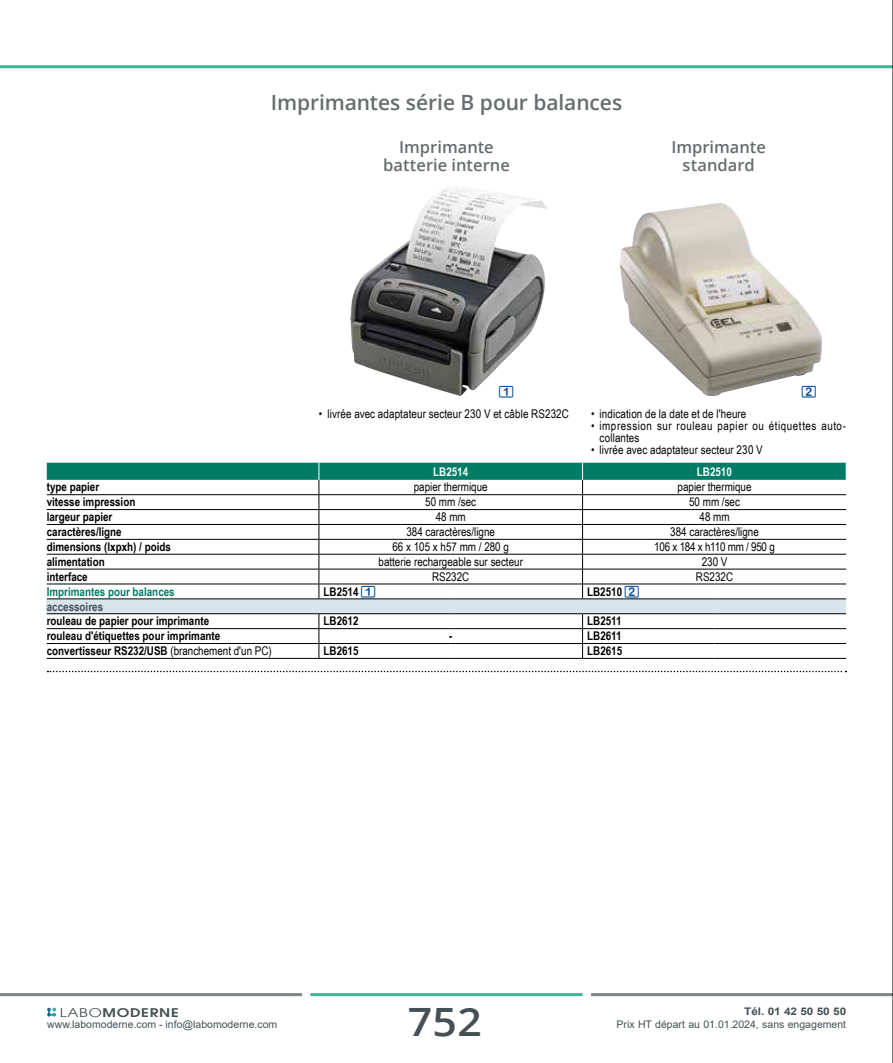
<style>
.page{position:relative;width:893px;height:1063px;background:#fff}
.page>*{position:absolute;margin:0;border:0;box-sizing:border-box;transform-origin:0 0}
.t1{font:600 39px "Open Sans";color:#445055;scale:1.1 1}
.t2{font:600 21px "Open Sans";letter-spacing:-.005em;color:#676c6e}
.t3{font:600 16.5px/18px "Open Sans";color:#676c6e;text-align:center}
.t4{font:12px "Arial Narrow";color:#000}
.t5{font:700 12px "Arial Narrow";color:#000}
.t6{font:12px/12px "Arial Narrow";letter-spacing:.045em;color:#000}
.t7{font:700 12px "Arial Narrow";color:#007c66}
.t8{font:12px "Arial Narrow";letter-spacing:-.02em;color:#000}
.t9{font:700 12px "Arial Narrow";color:#fff}
.t10{font:700 12px "Arial Narrow";color:#445055}
.t11{font:600 12px "Avant Garde";letter-spacing:.05em;color:#445055;scale:1.25 1}
.t12{font:12px "repere";color:#00489a}
.t13{font:10.5px "Arial";color:#445055}
.t14{font:700 10.5px "Arial";color:#445055;scale:1.12 1}
.s1{font-family:"repere";font-weight:400;color:#00489a}
.s2{font-weight:400}
</style>
<div class="page">
<img style="left:620px;top:203px;width:202px;height:193px">
<div style="left:47px;top:599px;width:799px;height:15px;background:#d9e5ec"></div>
<hr style="left:47px;top:628px;width:272px;height:1px;background:#000">
<hr style="left:319px;top:628px;width:132px;height:1px;background:#000">
<hr style="left:451px;top:628px;width:132px;height:1px;background:#000">
<hr style="left:583px;top:628px;width:131px;height:1px;background:#000">
<hr style="left:714px;top:628px;width:132px;height:1px;background:#000">
<hr style="left:47px;top:643px;width:272px;height:1px;background:#000">
<hr style="left:319px;top:643px;width:132px;height:1px;background:#000">
<svg style="left:319px;top:614px;width:1px;height:44px"></svg>
<hr style="left:451px;top:643px;width:132px;height:1px;background:#000">
<hr style="left:583px;top:643px;width:131px;height:1px;background:#000">
<svg style="left:582px;top:614px;width:1px;height:44px"></svg>
<hr style="left:714px;top:643px;width:132px;height:1px;background:#000">
<hr style="left:47px;top:658px;width:272px;height:1px;background:#000">
<hr style="left:319px;top:658px;width:132px;height:1px;background:#000">
<hr style="left:451px;top:658px;width:132px;height:1px;background:#000">
<hr style="left:583px;top:658px;width:131px;height:1px;background:#000">
<hr style="left:714px;top:658px;width:132px;height:1px;background:#000">
<svg style="left:47px;top:463px;width:800px;height:135px"></svg>
<hr style="left:47px;top:598px;width:272px;height:1px;background:#000">
<hr style="left:319px;top:598px;width:132px;height:1px;background:#000">
<hr style="left:451px;top:598px;width:132px;height:1px;background:#000">
<hr style="left:583px;top:598px;width:131px;height:1px;background:#000">
<hr style="left:714px;top:598px;width:132px;height:1px;background:#000">
<hr style="left:47px;top:613px;width:272px;height:1px;background:#000">
<hr style="left:319px;top:613px;width:132px;height:1px;background:#000">
<hr style="left:451px;top:613px;width:132px;height:1px;background:#000">
<hr style="left:583px;top:613px;width:131px;height:1px;background:#000">
<hr style="left:714px;top:613px;width:132px;height:1px;background:#000">
<svg style="left:48px;top:671px;width:798px;height:1px"></svg>
<img style="left:350px;top:186px;width:197px;height:210px">
<hr style="left:0;top:993px;width:302px;height:3px;background:#7b8486">
<hr style="left:0;top:65px;width:893px;height:3px;background:#3fb498">
<svg style="left:47px;top:1008px;width:9px;height:9px"></svg>
<hr style="left:310px;top:993px;width:273px;height:3px;background:#3fb498">
<hr style="left:591px;top:993px;width:302px;height:3px;background:#7b8486">
<hr style="left:892px;top:0;width:1px;height:1063px;background:#000">
<h2 class="t2" style="left:271px;top:88px;width:353px">Imprimantes série B pour balances</h2>
<h3 class="t3" style="left:383px;top:138px;width:128px">Imprimante batterie interne</h3>
<h3 class="t3" style="left:671px;top:138px;width:96px">Imprimante standard</h3>
<p class="t12" style="left:499px;top:386px;width:14px">1</p>
<p class="t12" style="left:802px;top:386px;width:14px">2</p>
<p class="t4" style="left:319px;top:405px;width:252px">• livrée avec adaptateur secteur 230 V et câble RS232C</p>
<p class="t4" style="left:591px;top:405px;width:157px">• indication de la date et de l'heure</p>
<p class="t6" style="left:599px;top:419px;width:248px;text-indent:-8px">• impression sur rouleau papier ou étiquettes auto&shy;collantes</p>
<p class="t4" style="left:591px;top:441px;width:173px">• livrée avec adaptateur secteur 230 V</p>
<p class="t9" style="left:433px;top:462px;width:37px">LB2514</p>
<p class="t9" style="left:697px;top:462px;width:37px">LB2510</p>
<p class="t5" style="left:47px;top:478px;width:54px">type papier</p>
<p class="t4" style="left:414px;top:478px;width:75px">papier thermique</p>
<p class="t4" style="left:678px;top:478px;width:75px">papier thermique</p>
<p class="t5" style="left:47px;top:493px;width:90px">vitesse impression</p>
<p class="t4" style="left:425px;top:493px;width:52px">50 mm /sec</p>
<p class="t4" style="left:689px;top:493px;width:52px">50 mm /sec</p>
<p class="t5" style="left:47px;top:508px;width:67px">largeur papier</p>
<p class="t4" style="left:436px;top:508px;width:32px">48 mm</p>
<p class="t4" style="left:699px;top:508px;width:32px">48 mm</p>
<p class="t5" style="left:47px;top:523px;width:76px">caractères/ligne</p>
<p class="t4" style="left:406px;top:523px;width:90px">384 caractères/ligne</p>
<p class="t4" style="left:670px;top:523px;width:90px">384 caractères/ligne</p>
<p class="t5" style="left:47px;top:538px;width:126px">dimensions (lxpxh) / poids</p>
<p class="t4" style="left:392px;top:538px;width:118px">66 x 105 x h57 mm / 280 g</p>
<p class="t8" style="left:654px;top:538px;width:122px">106 x 184 x h110 mm / 950 g</p>
<p class="t5" style="left:47px;top:553px;width:59px">alimentation</p>
<p class="t4" style="left:378px;top:553px;width:146px">batterie rechargeable sur secteur</p>
<p class="t4" style="left:702px;top:553px;width:27px">230 V</p>
<p class="t5" style="left:47px;top:568px;width:43px">interface</p>
<p class="t4" style="left:432px;top:568px;width:39px">RS232C</p>
<p class="t4" style="left:696px;top:568px;width:39px">RS232C</p>
<p class="t7" style="left:47px;top:582px;width:129px">Imprimantes pour balances</p>
<p class="t5" style="left:324px;top:582px;width:52px">LB2514 <span class="s1">1</span></p>
<p class="t5" style="left:587px;top:582px;width:52px">LB2510 <span class="s1">2</span></p>
<p class="t10" style="left:47px;top:597px;width:58px">accessoires</p>
<p class="t5" style="left:47px;top:612px;width:164px">rouleau de papier pour imprimante</p>
<p class="t5" style="left:324px;top:612px;width:37px">LB2612</p>
<p class="t5" style="left:587px;top:612px;width:36px">LB2511</p>
<p class="t5" style="left:47px;top:627px;width:175px">rouleau d'étiquettes pour imprimante</p>
<p class="t5" style="left:449px;top:627px;width:5px">-</p>
<p class="t5" style="left:587px;top:627px;width:36px">LB2611</p>
<p class="t5" style="left:47px;top:642px;width:227px">convertisseur RS232/USB <span class="s2">(branchement d'un PC)</span></p>
<p class="t5" style="left:324px;top:642px;width:37px">LB2615</p>
<p class="t5" style="left:587px;top:642px;width:37px">LB2615</p>
<h1 class="t1" style="left:408px;top:995px;width:69px">752</h1>
<p class="t14" style="left:744px;top:1004px;width:93px">Tél. 01 42 50 50 50</p>
<p class="t11" style="left:60px;top:1004px;width:97px"><span class="s2">LABO</span>MODERNE</p>
<p class="t13" style="left:47px;top:1017px;width:232px">www.labomoderne.com - info@labomoderne.com</p>
<p class="t13" style="left:617px;top:1017px;width:231px">Prix HT départ au 01.01.2024, sans engagement</p>
</div>
